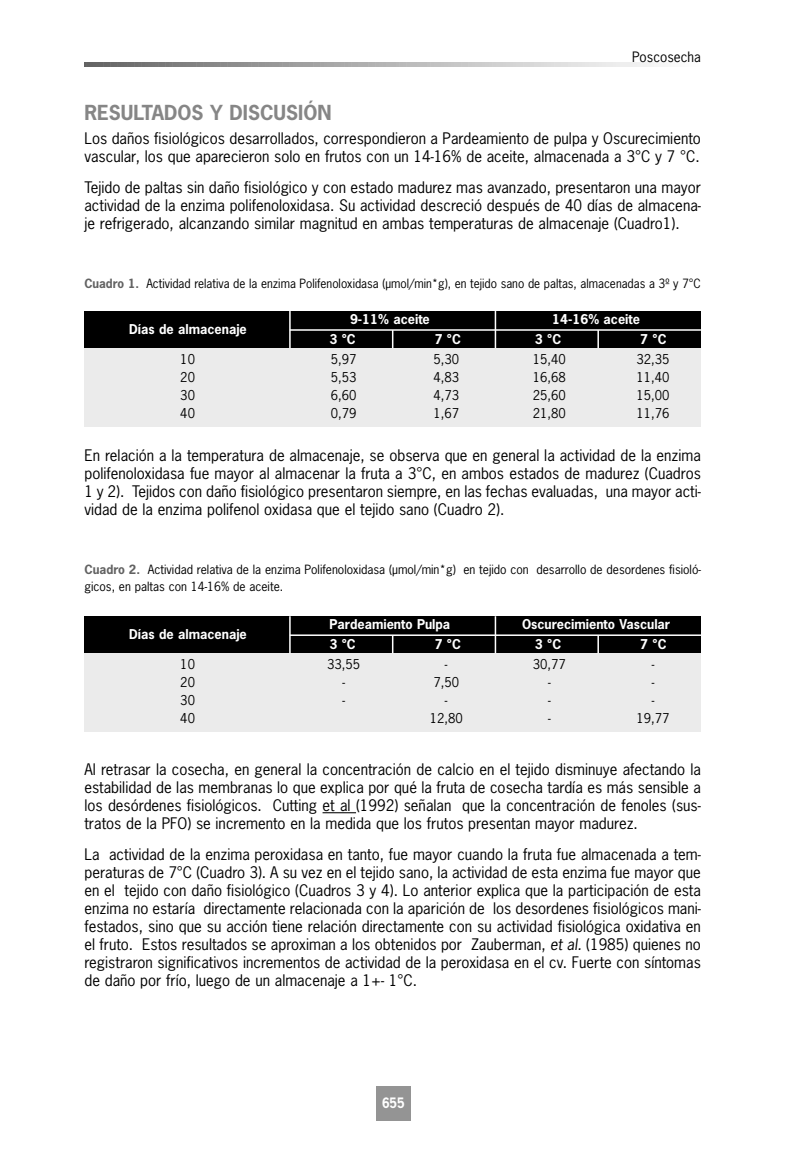
<style>
.page{position:relative;width:807px;height:1169px;background:#fff}
.page>*{position:absolute;margin:0;border:0;box-sizing:border-box;transform-origin:0 0}
.t1{font:700 19.5px "News Gothic";color:#868686}
.t2{font:15px/18px "News Gothic";color:#000;text-align:justify}
.t3{font:13.5px "News Gothic";color:#000}
.t4{font:700 13.5px "News Gothic";color:#fff;scale:.9 1}
.t5{font:12.75px "News Gothic";color:#000}
.t6{font:700 12.75px "News Gothic";color:#fff}
.t7{font:12px/16.8px "News Gothic";color:#000}
.s1{font-weight:700;color:#626262}
.s2{font-style:italic}
</style>
<div class="page">
<svg style="left:84px;top:62px;width:570px;height:4px;background:#afafaf"></svg>
<hr style="left:323px;top:812px;width:33px;height:1px;background:#000">
<div style="left:377px;top:1086px;width:34px;height:34px;background:#949494"></div>
<div style="left:84px;top:323px;width:617px;height:103px;background:#ebebeb"></div>
<div style="left:84px;top:311px;width:617px;height:37px;background:#000"></div>
<hr style="left:495px;top:311px;width:1px;height:37px;background:#fff">
<svg style="left:392px;top:331px;width:1px;height:17px"></svg>
<svg style="left:597px;top:331px;width:2px;height:17px"></svg>
<hr style="left:289px;top:311px;width:2px;height:37px;background:#fff">
<hr style="left:290px;top:329px;width:411px;height:2px;background:#fff">
<div style="left:84px;top:628px;width:617px;height:103px;background:#ebebeb"></div>
<div style="left:84px;top:616px;width:617px;height:37px;background:#000"></div>
<hr style="left:495px;top:616px;width:1px;height:37px;background:#fff">
<svg style="left:392px;top:636px;width:1px;height:17px"></svg>
<svg style="left:597px;top:636px;width:2px;height:17px"></svg>
<hr style="left:289px;top:616px;width:2px;height:37px;background:#fff">
<hr style="left:290px;top:634px;width:411px;height:2px;background:#fff">
<p class="t3" style="left:632px;top:51px;width:70px">Poscosecha</p>
<h1 class="t1" style="left:84px;top:105px;width:249px">RESULTADOS Y DISCUSIÓN</h1>
<p class="t2" style="left:84px;top:131px;width:618px">Los daños fisiológicos desarrollados, correspondieron a Pardeamiento de pulpa y Oscurecimiento vascular, los que aparecieron solo en frutos con un 14-16% de aceite, almacenada a 3°C y 7 °C.</p>
<p class="t2" style="left:84px;top:179px;width:618px">Tejido de paltas sin daño fisiológico y con estado madurez mas avanzado, presentaron una mayor actividad de la enzima polifenoloxidasa. Su actividad descreció después de 40 días de almacena&shy;je refrigerado, alcanzando similar magnitud en ambas temperaturas de almacenaje (Cuadro1).</p>
<p class="t7" style="left:84px;top:276px;width:618px"><span class="s1">Cuadro 1.</span> Actividad relativa de la enzima Polifenoloxidasa (µmol/min*g), en tejido sano de paltas, almacenadas a 3º y 7°C</p>
<p class="t6" style="left:129px;top:324px;width:119px">Días de almacenaje</p>
<p class="t6" style="left:350px;top:314px;width:81px">9-11% aceite</p>
<p class="t6" style="left:552px;top:314px;width:89px">14-16% aceite</p>
<p class="t6" style="left:329px;top:334px;width:28px">3 °C</p>
<p class="t6" style="left:435px;top:334px;width:28px">7 °C</p>
<p class="t6" style="left:535px;top:334px;width:28px">3 °C</p>
<p class="t6" style="left:640px;top:334px;width:28px">7 °C</p>
<p class="t5" style="left:180px;top:354px;width:16px">10</p>
<p class="t5" style="left:331px;top:354px;width:27px">5,97</p>
<p class="t5" style="left:433px;top:354px;width:27px">5,30</p>
<p class="t5" style="left:533px;top:354px;width:35px">15,40</p>
<p class="t5" style="left:636px;top:354px;width:35px">32,35</p>
<p class="t5" style="left:180px;top:372px;width:16px">20</p>
<p class="t5" style="left:331px;top:372px;width:27px">5,53</p>
<p class="t5" style="left:433px;top:372px;width:27px">4,83</p>
<p class="t5" style="left:533px;top:372px;width:35px">16,68</p>
<p class="t5" style="left:636px;top:372px;width:35px">11,40</p>
<p class="t5" style="left:180px;top:390px;width:16px">30</p>
<p class="t5" style="left:331px;top:390px;width:27px">6,60</p>
<p class="t5" style="left:433px;top:390px;width:27px">4,73</p>
<p class="t5" style="left:533px;top:390px;width:35px">25,60</p>
<p class="t5" style="left:636px;top:390px;width:35px">15,00</p>
<p class="t5" style="left:180px;top:408px;width:16px">40</p>
<p class="t5" style="left:331px;top:408px;width:27px">0,79</p>
<p class="t5" style="left:433px;top:408px;width:27px">1,67</p>
<p class="t5" style="left:533px;top:408px;width:35px">21,80</p>
<p class="t5" style="left:636px;top:408px;width:35px">11,76</p>
<p class="t2" style="left:84px;top:447px;width:618px">En relación a la temperatura de almacenaje, se observa que en general la actividad de la enzima polifenoloxidasa fue mayor al almacenar la fruta a 3°C, en ambos estados de madurez (Cuadros 1 y 2). Tejidos con daño fisiológico presentaron siempre, en las fechas evaluadas, una mayor acti&shy;vidad de la enzima polifenol oxidasa que el tejido sano (Cuadro 2).</p>
<p class="t7" style="left:84px;top:562px;width:618px"><span class="s1">Cuadro 2.</span> Actividad relativa de la enzima Polifenoloxidasa (µmol/min*g) en tejido con desarrollo de desordenes fisioló&shy;gicos, en paltas con 14-16% de aceite.</p>
<p class="t6" style="left:129px;top:629px;width:119px">Días de almacenaje</p>
<p class="t6" style="left:330px;top:619px;width:122px">Pardeamiento Pulpa</p>
<p class="t6" style="left:522px;top:619px;width:150px">Oscurecimiento Vascular</p>
<p class="t6" style="left:329px;top:639px;width:28px">3 °C</p>
<p class="t6" style="left:435px;top:639px;width:28px">7 °C</p>
<p class="t6" style="left:535px;top:639px;width:28px">3 °C</p>
<p class="t6" style="left:640px;top:639px;width:28px">7 °C</p>
<p class="t5" style="left:180px;top:659px;width:16px">10</p>
<p class="t5" style="left:327px;top:659px;width:35px">33,55</p>
<p class="t5" style="left:445px;top:659px;width:4px">-</p>
<p class="t5" style="left:533px;top:659px;width:35px">30,77</p>
<p class="t5" style="left:652px;top:659px;width:4px">-</p>
<p class="t5" style="left:180px;top:677px;width:16px">20</p>
<p class="t5" style="left:342px;top:677px;width:4px">-</p>
<p class="t5" style="left:433px;top:677px;width:27px">7,50</p>
<p class="t5" style="left:548px;top:677px;width:4px">-</p>
<p class="t5" style="left:652px;top:677px;width:4px">-</p>
<p class="t5" style="left:180px;top:695px;width:16px">30</p>
<p class="t5" style="left:342px;top:695px;width:4px">-</p>
<p class="t5" style="left:445px;top:695px;width:4px">-</p>
<p class="t5" style="left:548px;top:695px;width:4px">-</p>
<p class="t5" style="left:652px;top:695px;width:4px">-</p>
<p class="t5" style="left:180px;top:713px;width:16px">40</p>
<p class="t5" style="left:430px;top:713px;width:35px">12,80</p>
<p class="t5" style="left:548px;top:713px;width:4px">-</p>
<p class="t5" style="left:636px;top:713px;width:35px">19,77</p>
<p class="t2" style="left:84px;top:762px;width:618px">Al retrasar la cosecha, en general la concentración de calcio en el tejido disminuye afectando la estabilidad de las membranas lo que explica por qué la fruta de cosecha tardía es más sensible a los desórdenes fisiológicos. Cutting et al (1992) señalan que la concentración de fenoles (sus&shy;tratos de la PFO) se incremento en la medida que los frutos presentan mayor madurez.</p>
<p class="t2" style="left:84px;top:846px;width:618px">La actividad de la enzima peroxidasa en tanto, fue mayor cuando la fruta fue almacenada a tem&shy;peraturas de 7°C (Cuadro 3). A su vez en el tejido sano, la actividad de esta enzima fue mayor que en el tejido con daño fisiológico (Cuadros 3 y 4). Lo anterior explica que la participación de esta enzima no estaría directamente relacionada con la aparición de los desordenes fisiológicos mani&shy;festados, sino que su acción tiene relación directamente con su actividad fisiológica oxidativa en el fruto. Estos resultados se aproximan a los obtenidos por Zauberman, <span class="s2">et al.</span> (1985) quienes no registraron significativos incrementos de actividad de la peroxidasa en el cv. Fuerte con síntomas de daño por frío, luego de un almacenaje a 1+- 1°C.</p>
<p class="t4" style="left:382px;top:1097px;width:27px">655</p>
</div>
